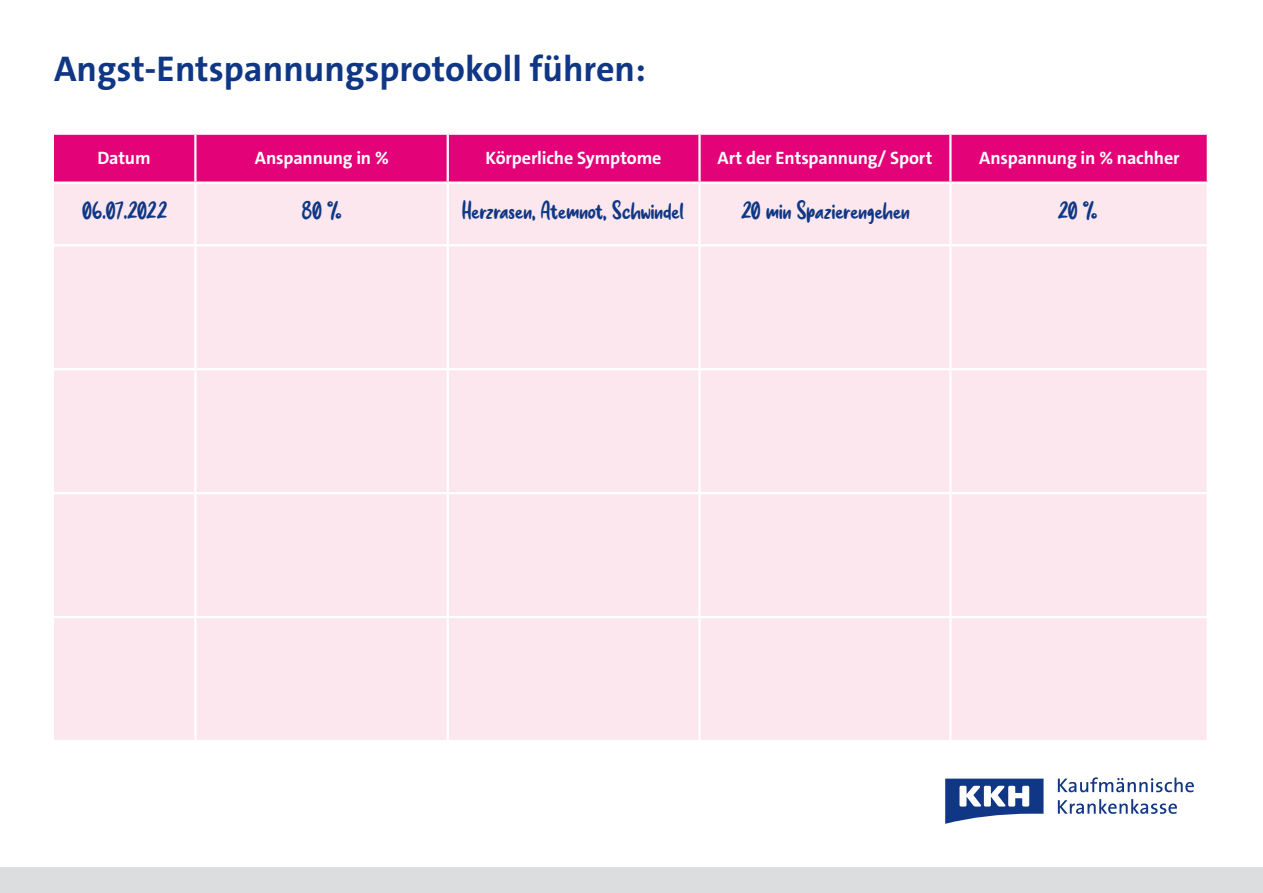
<style>
.page{position:relative;width:1263px;height:893px;background:#fff}
.page>*{position:absolute;margin:0;border:0;box-sizing:border-box;transform-origin:0 0}
.t1{font:700 36px "The Sans C4 s";color:#103785}
.t2{font:27px "sweetpurple";letter-spacing:-.03em;color:#103785}
.t3{font:700 18px "The Sans C4 s";letter-spacing:-.01em;color:#fff}
</style>
<div class="page">
<div style="left:54px;top:135px;width:1153px;height:46px;background:#e40278"></div>
<div style="left:54px;top:184px;width:1153px;height:556px;background:#fbe7ed"></div>
<hr style="left:194px;top:135px;width:3px;height:46px;background:#fff">
<hr style="left:447px;top:135px;width:2px;height:46px;background:#fff">
<hr style="left:698px;top:135px;width:3px;height:46px;background:#fff">
<hr style="left:949px;top:135px;width:2px;height:46px;background:#fff">
<hr style="left:194px;top:184px;width:3px;height:60px;background:#fff">
<hr style="left:447px;top:184px;width:2px;height:60px;background:#fff">
<hr style="left:698px;top:184px;width:3px;height:60px;background:#fff">
<hr style="left:949px;top:184px;width:2px;height:60px;background:#fff">
<hr style="left:54px;top:244px;width:141px;height:2px;background:#fff">
<hr style="left:195px;top:244px;width:253px;height:2px;background:#fff">
<hr style="left:194px;top:246px;width:3px;height:122px;background:#fff">
<hr style="left:448px;top:244px;width:251px;height:2px;background:#fff">
<hr style="left:447px;top:246px;width:2px;height:122px;background:#fff">
<hr style="left:699px;top:244px;width:251px;height:2px;background:#fff">
<hr style="left:698px;top:246px;width:3px;height:122px;background:#fff">
<hr style="left:950px;top:244px;width:259px;height:2px;background:#fff">
<hr style="left:949px;top:246px;width:2px;height:122px;background:#fff">
<hr style="left:54px;top:368px;width:141px;height:2px;background:#fff">
<hr style="left:195px;top:368px;width:253px;height:2px;background:#fff">
<hr style="left:194px;top:370px;width:3px;height:122px;background:#fff">
<hr style="left:448px;top:368px;width:251px;height:2px;background:#fff">
<hr style="left:447px;top:370px;width:2px;height:122px;background:#fff">
<hr style="left:699px;top:368px;width:251px;height:2px;background:#fff">
<hr style="left:698px;top:370px;width:3px;height:122px;background:#fff">
<hr style="left:950px;top:368px;width:259px;height:2px;background:#fff">
<hr style="left:949px;top:370px;width:2px;height:122px;background:#fff">
<hr style="left:54px;top:492px;width:141px;height:2px;background:#fff">
<hr style="left:195px;top:492px;width:253px;height:2px;background:#fff">
<hr style="left:194px;top:494px;width:3px;height:122px;background:#fff">
<hr style="left:448px;top:492px;width:251px;height:2px;background:#fff">
<hr style="left:447px;top:494px;width:2px;height:122px;background:#fff">
<hr style="left:699px;top:492px;width:251px;height:2px;background:#fff">
<hr style="left:698px;top:494px;width:3px;height:122px;background:#fff">
<hr style="left:950px;top:492px;width:259px;height:2px;background:#fff">
<hr style="left:949px;top:494px;width:2px;height:122px;background:#fff">
<hr style="left:54px;top:616px;width:141px;height:2px;background:#fff">
<hr style="left:195px;top:616px;width:253px;height:2px;background:#fff">
<hr style="left:194px;top:618px;width:3px;height:122px;background:#fff">
<hr style="left:448px;top:616px;width:251px;height:2px;background:#fff">
<hr style="left:447px;top:618px;width:2px;height:122px;background:#fff">
<hr style="left:699px;top:616px;width:251px;height:2px;background:#fff">
<hr style="left:698px;top:618px;width:3px;height:122px;background:#fff">
<hr style="left:950px;top:616px;width:259px;height:2px;background:#fff">
<hr style="left:949px;top:618px;width:2px;height:122px;background:#fff">
<div style="left:0;top:867px;width:1263px;height:26px;background:#dcdddf"></div>
<svg style="left:1058px;top:777px;width:136px;height:15px"></svg>
<svg style="left:1058px;top:799px;width:119px;height:15px"></svg>
<svg style="left:945px;top:779px;width:98px;height:45px"></svg>
<h1 class="t1" style="left:54px;top:45px;width:593px">Angst-Entspannungsprotokoll führen:</h1>
<p class="t3" style="left:97px;top:147px;width:55px">Datum</p>
<p class="t3" style="left:255px;top:147px;width:135px">Anspannung in %</p>
<p class="t3" style="left:485px;top:147px;width:177px">Körperliche Symptome</p>
<p class="t3" style="left:717px;top:147px;width:216px">Art der Entspannung/ Sport</p>
<p class="t3" style="left:979px;top:147px;width:202px">Anspannung in % nachher</p>
<h2 class="t2" style="left:82px;top:194px;width:87px">06.07.2022</h2>
<h2 class="t2" style="left:301px;top:194px;width:42px">80 %</h2>
<h2 class="t2" style="left:462px;top:194px;width:224px">Herzrasen, Atemnot, Schwindel</h2>
<h2 class="t2" style="left:741px;top:194px;width:171px">20 min Spazierengehen</h2>
<h2 class="t2" style="left:1057px;top:194px;width:42px">20 %</h2>
</div>
